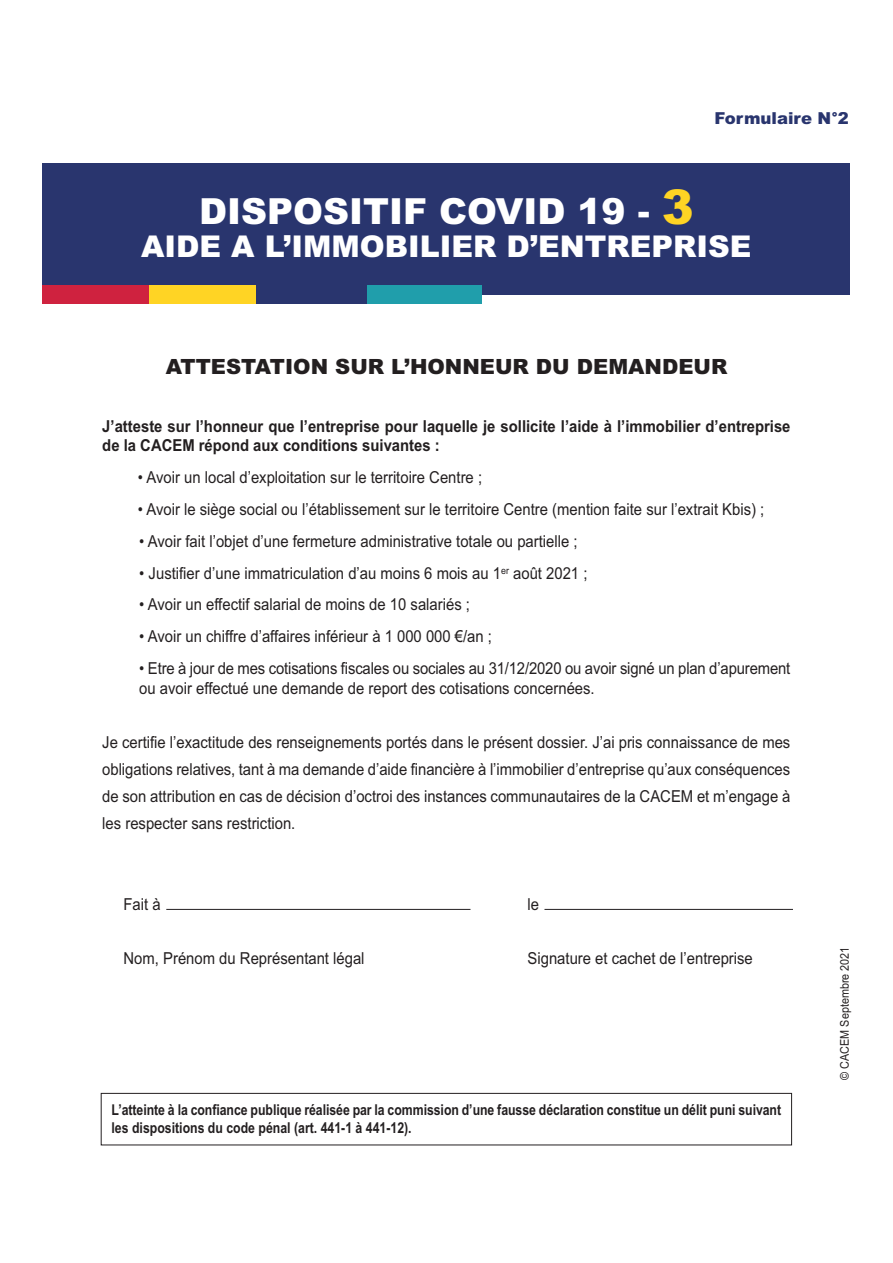
<style>
.page{position:relative;width:893px;height:1263px;background:#fff}
.page>*{position:absolute;margin:0;border:0;box-sizing:border-box;transform-origin:0 0}
.t1{font:900 36px "Arial";color:#fff}
.t2{font:900 30px "Arial";color:#fff}
.t3{font:900 21px "Arial";color:#231f20}
.t4{font:16.5px/27px "Arial";color:#231f20;scale:.9 1}
.t5{font:700 16.5px/19.8px "Arial";color:#231f20;scale:.9 1}
.t6{font:900 16.5px "Arial";color:#29356e}
.t7{font:700 15px/18px "Arial Narrow";letter-spacing:-.005em;color:#231f20}
.t8{font:12px "Arial";color:#231f20;scale:.9 1}
.s1{font-size:48px;color:#ffd424}
</style>
<div class="page">
<hr style="left:166px;top:909px;width:304px;height:1px;background:#231f20">
<hr style="left:544px;top:909px;width:249px;height:1px;background:#231f20">
<div style="left:101px;top:1093px;width:691px;height:52px;border:1px solid #231f20"></div>
<div style="left:42px;top:163px;width:808px;height:131px;background:#29356e"></div>
<div style="left:42px;top:285px;width:115px;height:18px;background:#cf223f"></div>
<div style="left:149px;top:285px;width:115px;height:18px;background:#ffd424"></div>
<div style="left:257px;top:285px;width:114px;height:18px;background:#29356e"></div>
<div style="left:367px;top:285px;width:114px;height:18px;background:#209eab"></div>
<p class="t6" style="left:714px;top:109px;width:136px">Formulaire N°2</p>
<h1 class="t1" style="left:199px;top:190px;width:496px">DISPOSITIF COVID 19 - <span class="s1">3</span></h1>
<h2 class="t2" style="left:141px;top:229px;width:612px">AIDE A L’IMMOBILIER D’ENTREPRISE</h2>
<p class="t3" style="left:166px;top:354px;width:563px">ATTESTATION SUR L’HONNEUR DU DEMANDEUR</p>
<p class="t5" style="left:102px;top:416px;width:766px">J’atteste sur l’honneur que l’entreprise pour laquelle je sollicite l’aide à l’immobilier d’entreprise de la CACEM répond aux conditions suivantes :</p>
<p class="t4" style="left:138px;top:465px;width:384px">• Avoir un local d’exploitation sur le territoire Centre ;</p>
<p class="t4" style="left:138px;top:497px;width:697px">• Avoir le siège social ou l’établissement sur le territoire Centre (mention faite sur l’extrait Kbis) ;</p>
<p class="t4" style="left:139px;top:529px;width:488px">• Avoir fait l’objet d’une fermeture administrative totale ou partielle ;</p>
<p class="t4" style="left:139px;top:561px;width:499px">• Justifier d’une immatriculation d’au moins 6 mois au 1<sup>er</sup> août 2021 ;</p>
<p class="t4" style="left:139px;top:593px;width:369px">• Avoir un effectif salarial de moins de 10 salariés ;</p>
<p class="t4" style="left:139px;top:624px;width:393px">• Avoir un chiffre d’affaires inférieur à 1 000 000 €/an ;</p>
<p class="t4" style="left:139px;top:660px;width:725px;line-height:19.8px">• Etre à jour de mes cotisations fiscales ou sociales au 31/12/2020 ou avoir signé un plan d’apurement ou avoir effectué une demande de report des cotisations concernées.</p>
<p class="t4" style="left:102px;top:730px;width:766px;text-align:justify">Je certifie l’exactitude des renseignements portés dans le présent dossier. J’ai pris connaissance de mes obligations relatives, tant à ma demande d’aide financière à l’immobilier d’entreprise qu’aux conséquences de son attribution en cas de décision d’octroi des instances communautaires de la CACEM et m’engage à les respecter sans restriction.</p>
<p class="t4" style="left:124px;top:892px;width:43px">Fait à</p>
<p class="t4" style="left:528px;top:892px;width:14px">le</p>
<p class="t4" style="left:124px;top:946px;width:269px">Nom, Prénom du Représentant légal</p>
<p class="t4" style="left:528px;top:946px;width:252px">Signature et cachet de l’entreprise</p>
<p class="t7" style="left:112px;top:1101px;width:671px">L’atteinte à la confiance publique réalisée par la commission d’une fausse déclaration constitue un délit puni suivant les dispositions du code pénal (art. 441-1 à 441-12).</p>
<p class="t8" style="left:840px;top:1079px;width:149px;rotate:-90deg">© CACEM Septembre 2021</p>
</div>
